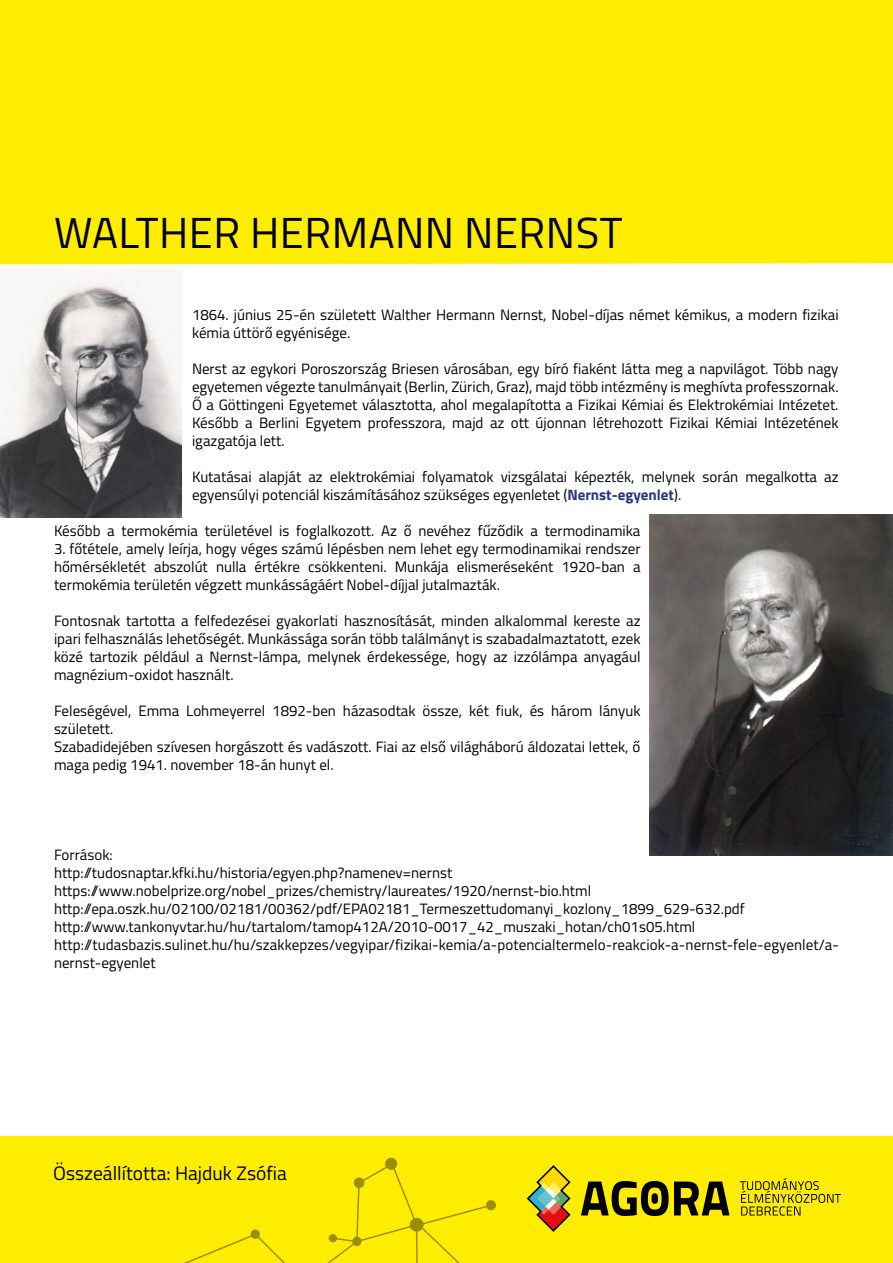
<style>
.page{position:relative;width:893px;height:1263px;background:#fff}
.page>*{position:absolute;margin:0;border:0;box-sizing:border-box;transform-origin:0 0}
.t1{font:43.5px "Titillium";letter-spacing:.01em;color:#000}
.t2{font:19.5px "Titillium";color:#000}
.t3{font:15px/18px "Titillium";color:#000}
.s1{font-weight:700;color:#283583}
</style>
<div class="page">
<div style="left:0;top:1136px;width:893px;height:127px;background:#ffed00"></div>
<div style="left:386px;top:1158px;width:10px;height:11px;background:#9a8f00;border-radius:50%"></div>
<div style="left:385px;top:1158px;width:12px;height:12px;border:2px solid #000;border-radius:50%"></div>
<div style="left:486px;top:1200px;width:10px;height:10px;border:2px solid #000;border-radius:50%"></div>
<svg style="left:184px;top:1162px;width:309px;height:101px"></svg>
<svg style="left:526px;top:1165px;width:45px;height:67px"></svg>
<svg style="left:581px;top:1181px;width:148px;height:35px"></svg>
<div style="left:651px;top:1193px;width:7px;height:11px;background:#000;border-radius:50%"></div>
<svg style="left:740px;top:1178px;width:101px;height:37px"></svg>
<div style="left:0;top:0;width:893px;height:264px;background:#ffed00"></div>
<img style="left:0;top:280px;width:182px;height:238px">
<img style="left:649px;top:514px;width:244px;height:342px">
<h1 class="t1" style="left:54px;top:201px;width:570px">WALTHER HERMANN NERNST</h1>
<p class="t3" style="left:192px;top:305px;width:648px">1864. június 25-én született Walther Hermann Nernst, Nobel-díjas német kémikus, a modern fizikai kémia úttörő egyénisége.</p>
<p class="t3" style="left:192px;top:359px;width:648px;text-align:justify">Nerst az egykori Poroszország Briesen városában, egy bíró fiaként látta meg a napvilágot. Több nagy egyetemen végezte tanulmányait (Berlin, Zürich, Graz), majd több intézmény is meghívta professzornak.<br>Ő a Göttingeni Egyetemet választotta, ahol megalapította a Fizikai Kémiai és Elektrokémiai Intézetet.<br>Később a Berlini Egyetem professzora, majd az ott újonnan létrehozott Fizikai Kémiai Intézetének igazgatója lett.</p>
<p class="t3" style="left:192px;top:467px;width:648px">Kutatásai alapját az elektrokémiai folyamatok vizsgálatai képezték, melynek során megalkotta az egyensúlyi potenciál kiszámításához szükséges egyenletet (<span class="s1">Nernst-egyenlet</span>).</p>
<p class="t3" style="left:54px;top:521px;width:588px">Később a termokémia területével is foglalkozott. Az ő nevéhez fűződik a termodinamika</p>
<p class="t3" style="left:54px;top:539px;width:588px;text-align:justify">3. főtétele, amely leírja, hogy véges számú lépésben nem lehet egy termodinamikai rendszer hőmérsékletét abszolút nulla értékre csökkenteni. Munkája elismeréseként 1920-ban a termokémia területén végzett munkásságáért Nobel-díjjal jutalmazták.</p>
<p class="t3" style="left:54px;top:611px;width:588px;text-align:justify">Fontosnak tartotta a felfedezései gyakorlati hasznosítását, minden alkalommal kereste az ipari felhasználás lehetőségét. Munkássága során több találmányt is szabadalmaztatott, ezek közé tartozik például a Nernst-lámpa, melynek érdekessége, hogy az izzólámpa anyagául magnézium-oxidot használt.</p>
<p class="t3" style="left:54px;top:701px;width:588px">Feleségével, Emma Lohmeyerrel 1892-ben házasodtak össze, két fiuk, és három lányuk született.<br>Szabadidejében szívesen horgászott és vadászott. Fiai az első világháború áldozatai lettek, ő maga pedig 1941. november 18-án hunyt el.</p>
<p class="t3" style="left:54px;top:845px;width:786px">Források:<br>http://tudosnaptar.kfki.hu/historia/egyen.php?namenev=nernst https://www.nobelprize.org/nobel_prizes/chemistry/laureates/1920/nernst-bio.html http://epa.oszk.hu/02100/02181/00362/pdf/EPA02181_Termeszettudomanyi_kozlony_1899_629-632.pdf http://www.tankonyvtar.hu/hu/tartalom/tamop412A/2010-0017_42_muszaki_hotan/ch01s05.html http://tudasbazis.sulinet.hu/hu/szakkepzes/vegyipar/fizikai-kemia/a-potencialtermelo-reakciok-a-nernst-fele-egyenlet/a&shy;nernst-egyenlet</p>
<h2 class="t2" style="left:53px;top:1159px;width:235px">Összeállította: Hajduk Zsófia</h2>
</div>
